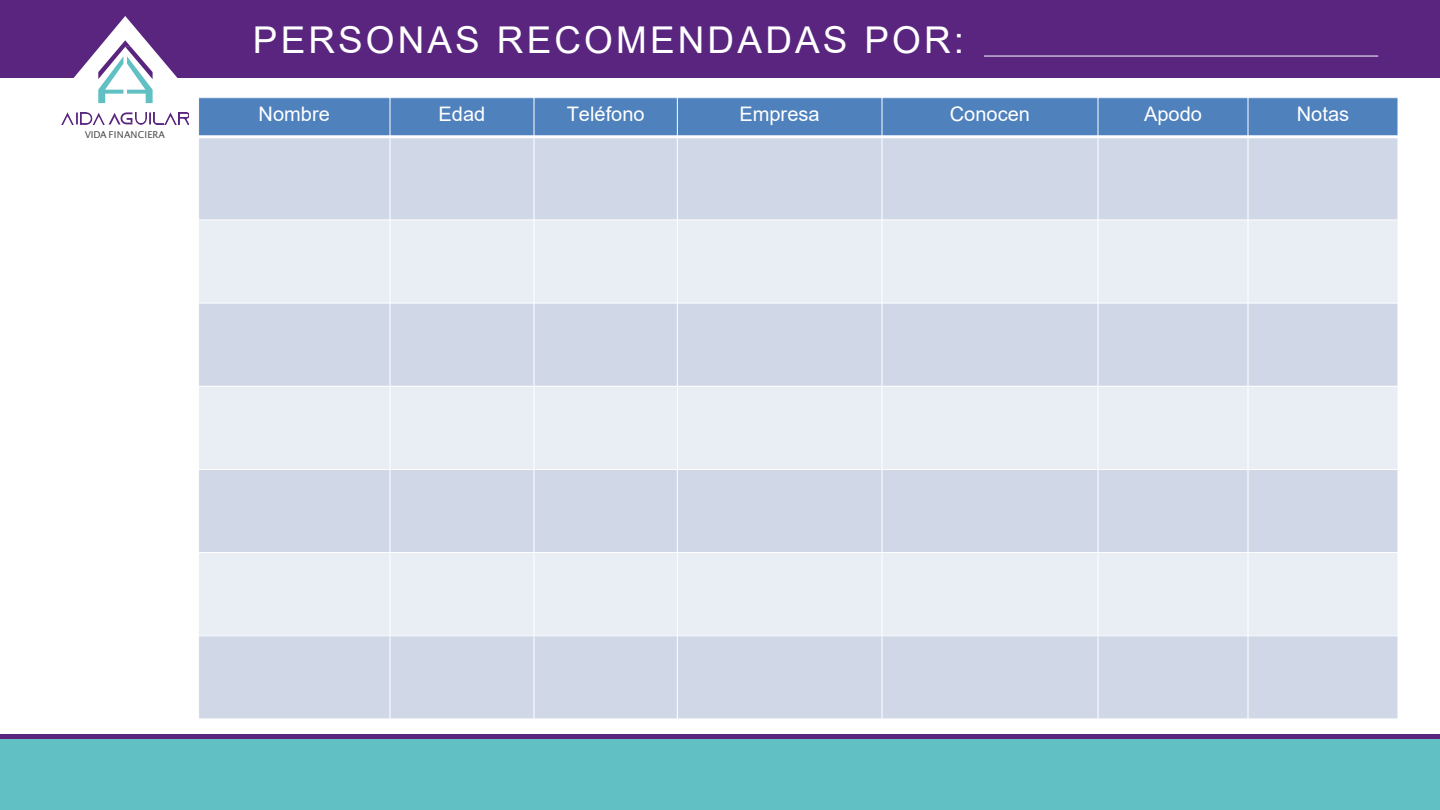
<style>
.page{position:relative;width:1440px;height:810px;background:#fff}
.page>*{position:absolute;margin:0;border:0;box-sizing:border-box;transform-origin:0 0}
.t1{font:37px "Arial";letter-spacing:.085em;color:#fff}
.t2{font:20px "Arial";color:#fff}
.t3{font:9.5px "Lucida Sans";letter-spacing:.005em;color:#4e4e50}
</style>
<div class="page">
<hr style="left:0;top:76px;width:1440px;height:2px;background:#59257f">
<div style="left:0;top:0;width:1440px;height:76px;background:#59257f"></div>
<svg style="left:73px;top:16px;width:105px;height:87px"></svg>
<svg style="left:62px;top:112px;width:16px;height:12px"></svg>
<img style="left:80px;top:112px;width:24px;height:13px">
<svg style="left:109px;top:112px;width:80px;height:13px"></svg>
<div style="left:0;top:738px;width:1440px;height:72px;background:#60c0c3"></div>
<hr style="left:0;top:735px;width:1440px;height:4px;background:#59257f">
<div style="left:199px;top:98px;width:191px;height:39px;background:#4f81bd"></div>
<div style="left:390px;top:98px;width:144px;height:39px;background:#4f81bd"></div>
<div style="left:534px;top:98px;width:143px;height:39px;background:#4f81bd"></div>
<div style="left:677px;top:98px;width:205px;height:39px;background:#4f81bd"></div>
<div style="left:882px;top:98px;width:216px;height:39px;background:#4f81bd"></div>
<div style="left:1098px;top:98px;width:150px;height:39px;background:#4f81bd"></div>
<div style="left:1248px;top:98px;width:150px;height:39px;background:#4f81bd"></div>
<div style="left:199px;top:137px;width:191px;height:83px;background:#d0d8e8"></div>
<div style="left:390px;top:137px;width:144px;height:83px;background:#d0d8e8"></div>
<div style="left:534px;top:137px;width:143px;height:83px;background:#d0d8e8"></div>
<div style="left:677px;top:137px;width:205px;height:83px;background:#d0d8e8"></div>
<div style="left:882px;top:137px;width:216px;height:83px;background:#d0d8e8"></div>
<div style="left:1098px;top:137px;width:150px;height:83px;background:#d0d8e8"></div>
<div style="left:1248px;top:137px;width:150px;height:83px;background:#d0d8e8"></div>
<div style="left:199px;top:220px;width:191px;height:83px;background:#e9edf4"></div>
<div style="left:390px;top:220px;width:144px;height:83px;background:#e9edf4"></div>
<div style="left:534px;top:220px;width:143px;height:83px;background:#e9edf4"></div>
<div style="left:677px;top:220px;width:205px;height:83px;background:#e9edf4"></div>
<div style="left:882px;top:220px;width:216px;height:83px;background:#e9edf4"></div>
<div style="left:1098px;top:220px;width:150px;height:83px;background:#e9edf4"></div>
<div style="left:1248px;top:220px;width:150px;height:83px;background:#e9edf4"></div>
<div style="left:199px;top:303px;width:191px;height:83px;background:#d0d8e8"></div>
<div style="left:390px;top:303px;width:144px;height:83px;background:#d0d8e8"></div>
<div style="left:534px;top:303px;width:143px;height:83px;background:#d0d8e8"></div>
<div style="left:677px;top:303px;width:205px;height:83px;background:#d0d8e8"></div>
<div style="left:882px;top:303px;width:216px;height:83px;background:#d0d8e8"></div>
<div style="left:1098px;top:303px;width:150px;height:83px;background:#d0d8e8"></div>
<div style="left:1248px;top:303px;width:150px;height:83px;background:#d0d8e8"></div>
<div style="left:199px;top:386px;width:191px;height:83px;background:#e9edf4"></div>
<div style="left:390px;top:386px;width:144px;height:83px;background:#e9edf4"></div>
<div style="left:534px;top:386px;width:143px;height:83px;background:#e9edf4"></div>
<div style="left:677px;top:386px;width:205px;height:83px;background:#e9edf4"></div>
<div style="left:882px;top:386px;width:216px;height:83px;background:#e9edf4"></div>
<div style="left:1098px;top:386px;width:150px;height:83px;background:#e9edf4"></div>
<div style="left:1248px;top:386px;width:150px;height:83px;background:#e9edf4"></div>
<div style="left:199px;top:469px;width:191px;height:84px;background:#d0d8e8"></div>
<div style="left:390px;top:469px;width:144px;height:84px;background:#d0d8e8"></div>
<div style="left:534px;top:469px;width:143px;height:84px;background:#d0d8e8"></div>
<div style="left:677px;top:469px;width:205px;height:84px;background:#d0d8e8"></div>
<div style="left:882px;top:469px;width:216px;height:84px;background:#d0d8e8"></div>
<div style="left:1098px;top:469px;width:150px;height:84px;background:#d0d8e8"></div>
<div style="left:1248px;top:469px;width:150px;height:84px;background:#d0d8e8"></div>
<div style="left:199px;top:553px;width:191px;height:83px;background:#e9edf4"></div>
<div style="left:390px;top:553px;width:144px;height:83px;background:#e9edf4"></div>
<div style="left:534px;top:553px;width:143px;height:83px;background:#e9edf4"></div>
<div style="left:677px;top:553px;width:205px;height:83px;background:#e9edf4"></div>
<div style="left:882px;top:553px;width:216px;height:83px;background:#e9edf4"></div>
<div style="left:1098px;top:553px;width:150px;height:83px;background:#e9edf4"></div>
<div style="left:1248px;top:553px;width:150px;height:83px;background:#e9edf4"></div>
<div style="left:199px;top:636px;width:191px;height:83px;background:#d0d8e8"></div>
<div style="left:390px;top:636px;width:144px;height:83px;background:#d0d8e8"></div>
<div style="left:534px;top:636px;width:143px;height:83px;background:#d0d8e8"></div>
<div style="left:677px;top:636px;width:205px;height:83px;background:#d0d8e8"></div>
<div style="left:882px;top:636px;width:216px;height:83px;background:#d0d8e8"></div>
<div style="left:1098px;top:636px;width:150px;height:83px;background:#d0d8e8"></div>
<div style="left:1248px;top:636px;width:150px;height:83px;background:#d0d8e8"></div>
<hr style="left:390px;top:97px;width:1px;height:622px;background:#fff">
<hr style="left:534px;top:97px;width:1px;height:622px;background:#fff">
<hr style="left:677px;top:97px;width:1px;height:622px;background:#fff">
<hr style="left:882px;top:97px;width:1px;height:622px;background:#fff">
<hr style="left:1098px;top:97px;width:1px;height:622px;background:#fff">
<hr style="left:1248px;top:97px;width:1px;height:622px;background:#fff">
<hr style="left:198px;top:135px;width:1200px;height:3px;background:#fff">
<hr style="left:198px;top:219px;width:1200px;height:1px;background:#fff">
<hr style="left:198px;top:303px;width:1200px;height:1px;background:#fff">
<hr style="left:198px;top:386px;width:1200px;height:1px;background:#fff">
<hr style="left:198px;top:469px;width:1200px;height:1px;background:#fff">
<hr style="left:198px;top:552px;width:1200px;height:1px;background:#fff">
<hr style="left:198px;top:635px;width:1200px;height:1px;background:#fff">
<hr style="left:198px;top:718px;width:1200px;height:1px;background:#fff">
<hr style="left:984px;top:56px;width:394px;height:1px;background:#fff">
<p class="t3" style="left:85px;top:129px;width:82px">VIDA FINANCIERA</p>
<h2 class="t1" style="left:253px;top:15px;width:713px">PERSONAS RECOMENDADAS POR:</h2>
<p class="t2" style="left:259px;top:100px;width:73px">Nombre</p>
<p class="t2" style="left:439px;top:100px;width:48px">Edad</p>
<p class="t2" style="left:567px;top:100px;width:79px">Teléfono</p>
<p class="t2" style="left:739px;top:100px;width:82px">Empresa</p>
<p class="t2" style="left:950px;top:100px;width:82px">Conocen</p>
<p class="t2" style="left:1144px;top:100px;width:59px">Apodo</p>
<p class="t2" style="left:1297px;top:100px;width:54px">Notas</p>
</div>
